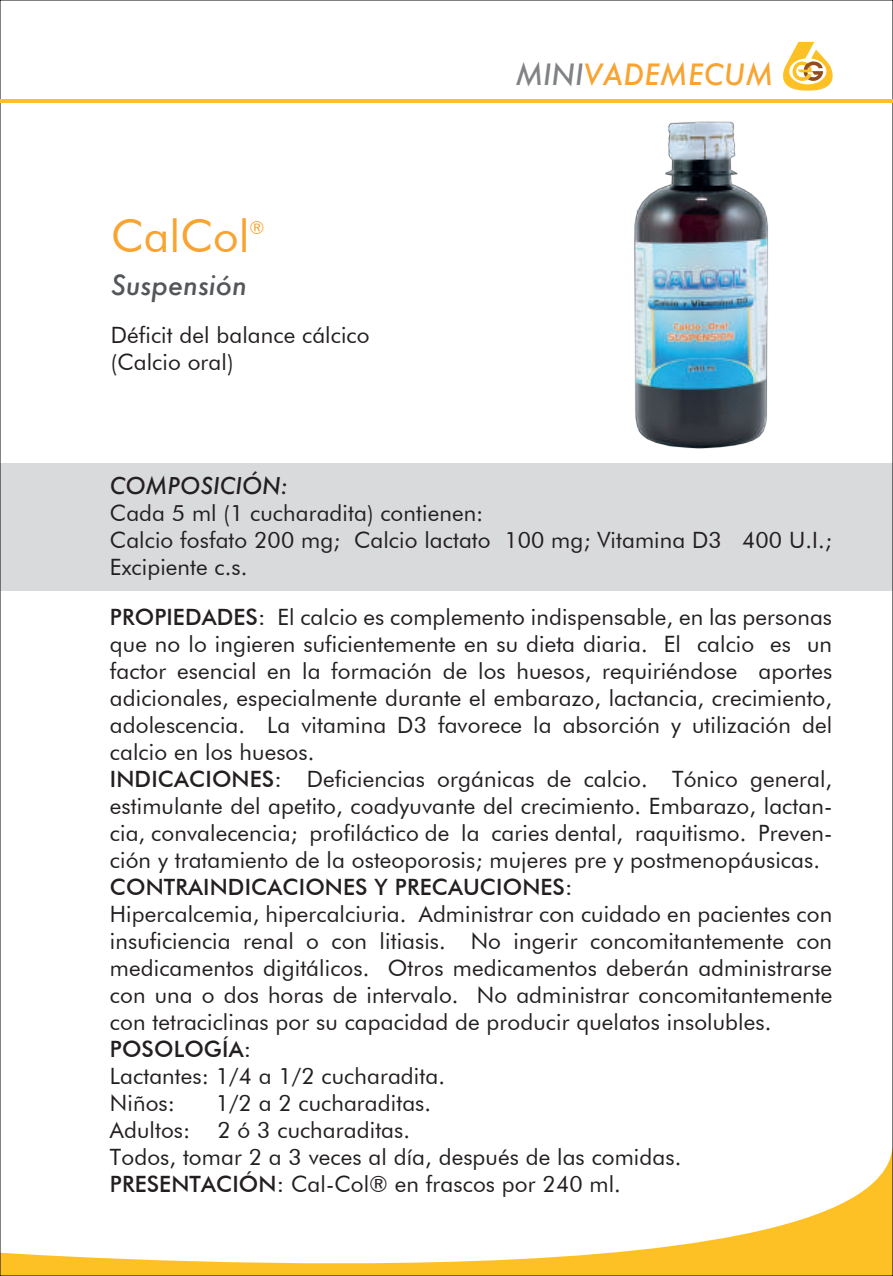
<style>
.page{position:relative;width:893px;height:1276px;background:#fff}
.page>*{position:absolute;margin:0;border:0;box-sizing:border-box;transform-origin:0 0}
.t1{font:45px "Futura BT";color:#f9a330}
.t2{font:italic 500 28.5px "Futura";letter-spacing:.015em;color:#f9a330}
.t3{font:italic 500 27px "Futura";color:#545759}
.t4{font:22.5px/27px "Futura BT";letter-spacing:.005em;color:#231f20}
.t5{font:500 22.5px "Futura BT";letter-spacing:.005em;color:#231f20}
.t6{font:italic 500 22.5px "Futura";letter-spacing:.005em;color:#231f20}
.t7{font:18px "Futura BT";color:#f9a330}
.s1{color:#808285}
.s2{font-weight:500}
</style>
<div class="page">
<div style="left:0;top:463px;width:893px;height:128px;background:#d9dadc"></div>
<svg style="left:2px;top:1156px;width:889px;height:118px"></svg>
<img style="left:634px;top:121px;width:134px;height:328px">
<hr style="left:0;top:99px;width:893px;height:4px;background:#fec125">
<svg style="left:783px;top:42px;width:50px;height:49px"></svg>
<h1 class="t1" style="left:111px;top:208px;width:140px">CalCol</h1>
<p class="t7" style="left:250px;top:216px;width:16px">®</p>
<p class="t3" style="left:111px;top:267px;width:138px">Suspensión</p>
<p class="t4" style="left:111px;top:321px;width:260px">Déficit del balance cálcico (Calcio oral)</p>
<p class="t2" style="left:516px;top:55px;width:259px"><span class="s1">MINI</span>VADEMECUM</p>
<p class="t6" style="left:110px;top:470px;width:179px">COMPOSICIÓN:</p>
<p class="t4" style="left:110px;top:499px;width:724px">Cada 5 ml (1 cucharadita) contienen:<br>Calcio fosfato 200 mg; Calcio lactato 100 mg; Vitamina D3 400 U.I.;<br>Excipiente c.s.</p>
<p class="t4" style="left:110px;top:603px;width:724px"><span class="s2">PROPIEDADES:</span> El calcio es complemento indispensable, en las personas que no lo ingieren suficientemente en su dieta diaria. El calcio es un factor esencial en la formación de los huesos, requiriéndose aportes adicionales, especialmente durante el embarazo, lactancia, crecimiento, adolescencia. La vitamina D3 favorece la absorción y utilización del calcio en los huesos.<br><span class="s2">INDICACIONES:</span> Deficiencias orgánicas de calcio. Tónico general, estimulante del apetito, coadyuvante del crecimiento. Embarazo, lactan&shy;cia, convalecencia; profiláctico de la caries dental, raquitismo. Preven&shy;ción y tratamiento de la osteoporosis; mujeres pre y postmenopáusicas.</p>
<p class="t5" style="left:110px;top:873px;width:464px">CONTRAINDICACIONES Y PRECAUCIONES:</p>
<p class="t4" style="left:110px;top:900px;width:724px;text-align:justify">Hipercalcemia, hipercalciuria. Administrar con cuidado en pacientes con insuficiencia renal o con litiasis. No ingerir concomitantemente con medicamentos digitálicos. Otros medicamentos deberán administrarse con una o dos horas de intervalo. No administrar concomitantemente con tetraciclinas por su capacidad de producir quelatos insolubles.</p>
<p class="t5" style="left:110px;top:1035px;width:143px">POSOLOGÍA:</p>
<p class="t4" style="left:110px;top:1062px;width:337px">Lactantes: 1/4 a 1/2 cucharadita.<br>Niños:</p>
<p class="t4" style="left:110px;top:1089px;width:573px;text-indent:106px">1/2 a 2 cucharaditas.<br>Adultos: 2 ó 3 cucharaditas.<br>Todos, tomar 2 a 3 veces al día, después de las comidas.<br><span class="s2">PRESENTACIÓN:</span> Cal-Col® en frascos por 240 ml.</p>
</div>
